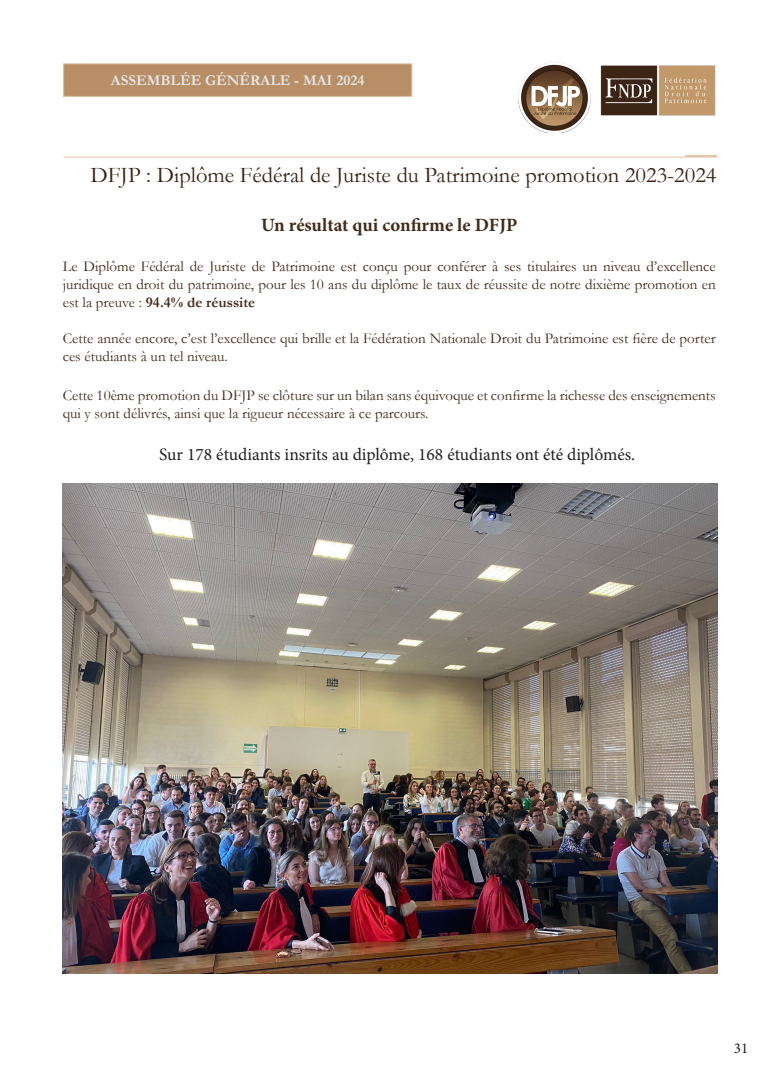
<style>
.page{position:relative;width:780px;height:1088px;background:#fff}
.page>*{position:absolute;margin:0;border:0;box-sizing:border-box;transform-origin:0 0}
.Titre{font:22.5px "Garamond";color:#3a2314}
.t1{font:700 18.75px "Minion Pro";color:#432b1a}
.t2{font:17.5px "Minion Pro";color:#231f20}
.t3{font:15px/18px "Garamond";color:#432b1a}
.titre_sommaire{font:700 15px "Garamond";color:#e6e7e9}
.t4{font:15px "Minion Pro";color:#231f20}
.s1{font-weight:700}
</style>
<div class="page">
<img style="left:600px;top:65px;width:116px;height:51px">
<img style="left:518px;top:62px;width:72px;height:71px">
<div style="left:64px;top:64px;width:348px;height:32px;background:#b78e65"></div>
<div style="left:63px;top:64px;width:349px;height:33px;border:1px solid #e3c6a4"></div>
<hr style="left:685px;top:156px;width:31px;height:1px;background:#e3c6a4">
<hr style="left:63px;top:157px;width:653px;height:1px;background:#e3c6a4">
<img style="left:63px;top:483px;width:654px;height:491px">
<p class="titre_sommaire" style="left:111px;top:70px;width:255px">ASSEMBLÉE GÉNÉRALE - MAI 2024</p>
<p class="Titre" style="left:90px;top:160px;width:627px">DFJP : Diplôme Fédéral de Juriste du Patrimoine promotion 2023-2024</p>
<p class="t1" style="left:261px;top:211px;width:258px">Un résultat qui confirme le DFJP</p>
<p class="t3" style="left:63px;top:257px;width:654px;text-align:justify">Le Diplôme Fédéral de Juriste de Patrimoine est conçu pour conférer à ses titulaires un niveau d’excellence juridique en droit du patrimoine, pour les 10 ans du diplôme le taux de réussite de notre dixième promotion en est la preuve : <span class="s1">94.4% de réussite</span></p>
<p class="t3" style="left:63px;top:329px;width:654px">Cette année encore, c’est l’excellence qui brille et la Fédération Nationale Droit du Patrimoine est fière de porter ces étudiants à un tel niveau.</p>
<p class="t3" style="left:63px;top:386px;width:654px">Cette 10ème promotion du DFJP se clôture sur un bilan sans équivoque et confirme la richesse des enseignements qui y sont délivrés, ainsi que la rigueur nécessaire à ce parcours.</p>
<p class="t2" style="left:159px;top:443px;width:477px">Sur 178 étudiants insrits au diplôme, 168 étudiants ont été diplômés.</p>
<p class="t4" style="left:733px;top:1038px;width:16px">31</p>
</div>
